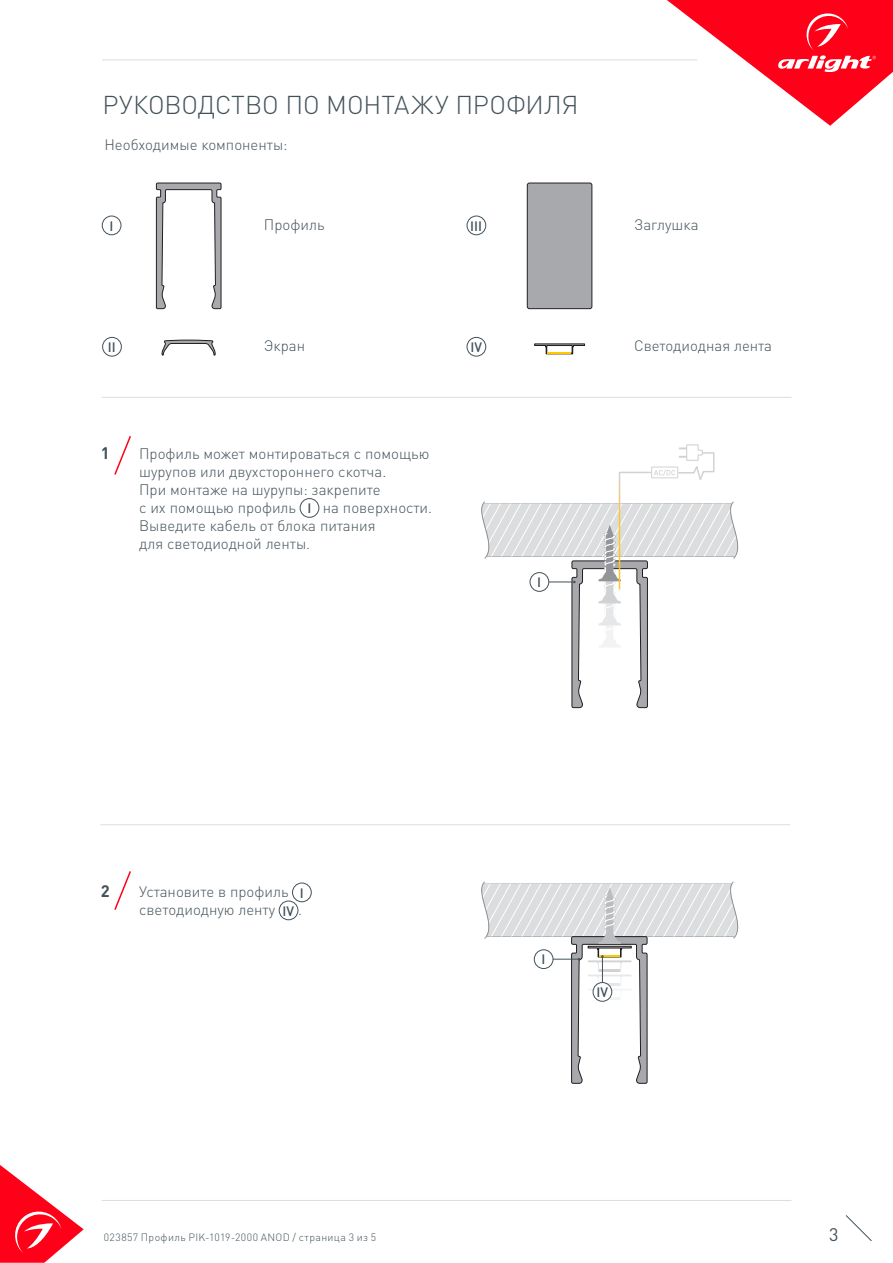
<style>
.page{position:relative;width:893px;height:1263px;background:#fff}
.page>*{position:absolute;margin:0;border:0;box-sizing:border-box;transform-origin:0 0}
.t1{font:300 25.5px "DIN Pro";letter-spacing:-.005em;color:#425159}
.t2{font:18px "DIN Pro";color:#425159}
.t3{font:700 16.5px "DIN Pro";color:#425159}
.t4{font:300 15px/18px "DIN Pro";color:#425159}
.t5{font:500 13.5px "DIN Pro";color:#425159}
.t6{font:300 10.5px "DIN Pro";letter-spacing:.04em;color:#425159}
</style>
<div class="page">
<svg style="left:0;top:1165px;width:84px;height:98px"></svg>
<svg style="left:845px;top:1215px;width:27px;height:26px"></svg>
<svg style="left:667px;top:0;width:226px;height:126px"></svg>
<hr style="left:102px;top:60px;width:595px;height:1px;background:#dcdddf">
<hr style="left:102px;top:397px;width:689px;height:1px;background:#dcdddf">
<hr style="left:102px;top:1200px;width:689px;height:1px;background:#dcdddf">
<svg style="left:534px;top:343px;width:51px;height:11px"></svg>
<hr style="left:548px;top:352px;width:23px;height:2px;background:#ffc800">
<div style="left:102px;top:216px;width:19px;height:19px;border:1px solid #425159;border-radius:50%"></div>
<div style="left:102px;top:337px;width:20px;height:19px;border:1px solid #425159;border-radius:50%"></div>
<div style="left:467px;top:216px;width:19px;height:19px;border:1px solid #425159;border-radius:50%"></div>
<div style="left:467px;top:337px;width:19px;height:19px;border:1px solid #425159;border-radius:50%"></div>
<div style="left:527px;top:183px;width:65px;height:126px;background:#a8a9ad;border-radius:2px"></div>
<div style="left:527px;top:183px;width:65px;height:126px;border:1px solid #231f20;border-radius:2px"></div>
<hr style="left:100px;top:824px;width:690px;height:1px;background:#dcdddf">
<div style="left:300px;top:498px;width:19px;height:19px;border:1px solid #425159;border-radius:50%"></div>
<div style="left:292px;top:883px;width:19px;height:19px;border:1px solid #425159;border-radius:50%"></div>
<div style="left:279px;top:901px;width:19px;height:19px;border:1px solid #425159;border-radius:50%"></div>
<svg style="left:114px;top:436px;width:17px;height:39px"></svg>
<svg style="left:114px;top:871px;width:17px;height:39px"></svg>
<svg style="left:481px;top:444px;width:258px;height:265px"></svg>
<svg style="left:481px;top:881px;width:258px;height:203px"></svg>
<svg style="left:156px;top:183px;width:65px;height:173px"></svg>
<p class="t1" style="left:103px;top:87px;width:477px">РУКОВОДСТВО ПО МОНТАЖУ ПРОФИЛЯ</p>
<p class="t4" style="left:104px;top:134px;width:185px">Необходимые компоненты:</p>
<p class="t5" style="left:109px;top:216px;width:5px">I</p>
<p class="t4" style="left:634px;top:215px;width:66px">Заглушка</p>
<p class="t4" style="left:264px;top:215px;width:62px">Профиль</p>
<p class="t5" style="left:470px;top:216px;width:13px">III</p>
<p class="t5" style="left:108px;top:338px;width:9px">II</p>
<p class="t4" style="left:264px;top:336px;width:43px">Экран</p>
<p class="t3" style="left:101px;top:442px;width:10px">1</p>
<p class="t4" style="left:139px;top:444px;width:292px">Профиль может монтироваться с помощью шурупов или двухстороннего скотча.<br>При монтаже на шурупы: закрепите<br>с их помощью профиль</p>
<p class="t5" style="left:307px;top:499px;width:5px">I</p>
<p class="t4" style="left:139px;top:498px;width:294px;text-indent:184px">на поверхности.<br>Выведите кабель от блока питания<br>для светодиодной ленты.</p>
<p class="t5" style="left:470px;top:338px;width:13px">IV</p>
<p class="t5" style="left:537px;top:573px;width:5px">I</p>
<p class="t4" style="left:634px;top:336px;width:140px">Cветодиодная лента</p>
<p class="t3" style="left:101px;top:880px;width:10px">2</p>
<p class="t4" style="left:139px;top:882px;width:151px">Установите в профиль</p>
<p class="t5" style="left:300px;top:883px;width:5px">I</p>
<p class="t4" style="left:139px;top:900px;width:138px">светодиодную ленту</p>
<p class="t5" style="left:283px;top:901px;width:13px">IV</p>
<p class="t4" style="left:298px;top:900px;width:5px">.</p>
<p class="t5" style="left:541px;top:950px;width:5px">I</p>
<p class="t5" style="left:596px;top:983px;width:13px">IV</p>
<p class="t6" style="left:104px;top:1230px;width:274px">023857 Профиль PIK-1019-2000 ANOD / страница 3 из 5</p>
<p class="t2" style="left:829px;top:1222px;width:11px">3</p>
</div>
